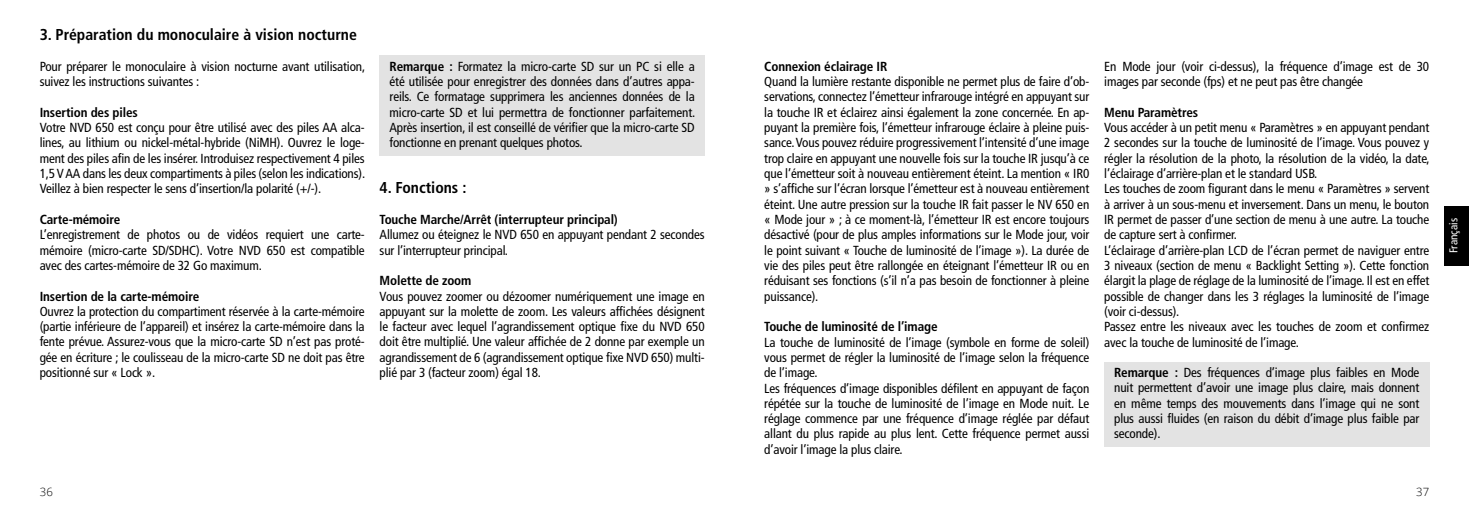
<style>
.page{position:relative;width:1469px;height:521px;background:#fff}
.page>*{position:absolute;margin:0;border:0;box-sizing:border-box;transform-origin:0 0}
.t1{font:700 condensed 15.75px "Frutiger LT Pro";color:#000}
.t2{font:condensed 13.12px/15.4px "Frutiger LT Pro";letter-spacing:-.01em;color:#000;text-align:justify}
.t3{font:700 condensed 13.12px "Frutiger LT Pro";letter-spacing:-.01em;color:#000}
.t4{font:condensed 11.38px "Frutiger LT Pro";color:#fff}
.t5{font:300 11.38px "Open Sans";color:#000}
.s1{font-weight:700}
</style>
<div class="page">
<div style="left:1444px;top:206px;width:24px;height:59px;background:#000"></div>
<div style="left:379px;top:55px;width:325px;height:101px;background:#e3e3e3"></div>
<div style="left:1104px;top:362px;width:325px;height:84px;background:#e3e3e3"></div>
<p class="t1" style="left:40px;top:25px;width:319px">3. Préparation du monoculaire à vision nocturne</p>
<p class="t2" style="left:40px;top:59px;width:327px">Pour préparer le monoculaire à vision nocturne avant utilisation, suivez les instructions suivantes :</p>
<p class="t3" style="left:40px;top:104px;width:100px">Insertion des piles</p>
<p class="t2" style="left:40px;top:120px;width:326px">Votre NVD 650 est conçu pour être utilisé avec des piles AA alca&shy;lines, au lithium ou nickel-métal-hybride (NiMH). Ouvrez le loge&shy;ment des piles afin de les insérer. Introduisez respectivement 4 piles 1,5 V AA dans les deux compartiments à piles (selon les indications).<br>Veillez à bien respecter le sens d’insertion/la polarité (+/-).</p>
<p class="t3" style="left:40px;top:212px;width:82px">Carte-mémoire</p>
<p class="t2" style="left:40px;top:227px;width:326px">L’enregistrement de photos ou de vidéos requiert une carte&shy;mémoire (micro-carte SD/SDHC). Votre NVD 650 est compatible avec des cartes-mémoire de 32 Go maximum.</p>
<p class="t3" style="left:40px;top:288px;width:161px">Insertion de la carte-mémoire</p>
<p class="t2" style="left:40px;top:304px;width:326px">Ouvrez la protection du compartiment réservée à la carte-mémoire (partie inférieure de l’appareil) et insérez la carte-mémoire dans la fente prévue. Assurez-vous que la micro-carte SD n’est pas proté&shy;gée en écriture ; le coulisseau de la micro-carte SD ne doit pas être positionné sur « Lock ».</p>
<p class="t2" style="left:389px;top:59px;width:307px"><span class="s1">Remarque :</span> Formatez la micro-carte SD sur un PC si elle a été utilisée pour enregistrer des données dans d’autres appa&shy;reils. Ce formatage supprimera les anciennes données de la micro-carte SD et lui permettra de fonctionner parfaitement.<br>Après insertion, il est conseillé de vérifier que la micro-carte SD fonctionne en prenant quelques photos.</p>
<p class="t1" style="left:379px;top:178px;width:88px">4. Fonctions :</p>
<p class="t3" style="left:379px;top:212px;width:240px">Touche Marche/Arrêt (interrupteur principal)</p>
<p class="t2" style="left:379px;top:227px;width:326px">Allumez ou éteignez le NVD 650 en appuyant pendant 2 secondes sur l’interrupteur principal.</p>
<p class="t3" style="left:379px;top:273px;width:93px">Molette de zoom</p>
<p class="t2" style="left:379px;top:288px;width:326px">Vous pouvez zoomer ou dézoomer numériquement une image en appuyant sur la molette de zoom. Les valeurs affichées désignent le facteur avec lequel l’agrandissement optique fixe du NVD 650 doit être multiplié. Une valeur affichée de 2 donne par exemple un agrandissement de 6 (agrandissement optique fixe NVD 650) multi&shy;plié par 3 (facteur zoom) égal 18.</p>
<p class="t3" style="left:764px;top:58px;width:125px">Connexion éclairage IR</p>
<p class="t2" style="left:764px;top:74px;width:326px">Quand la lumière restante disponible ne permet plus de faire d’ob&shy;servations, connectez l’émetteur infrarouge intégré en appuyant sur la touche IR et éclairez ainsi également la zone concernée. En ap&shy;puyant la première fois, l’émetteur infrarouge éclaire à pleine puis&shy;sance. Vous pouvez réduire progressivement l’intensité d’une image trop claire en appuyant une nouvelle fois sur la touche IR jusqu’à ce que l’émetteur soit à nouveau entièrement éteint. La mention « IR0 » s’affiche sur l’écran lorsque l’émetteur est à nouveau entièrement éteint. Une autre pression sur la touche IR fait passer le NV 650 en « Mode jour » ; à ce moment-là, l’émetteur IR est encore toujours désactivé (pour de plus amples informations sur le Mode jour, voir le point suivant « Touche de luminosité de l’image »). La durée de vie des piles peut être rallongée en éteignant l’émetteur IR ou en réduisant ses fonctions (s’il n’a pas besoin de fonctionner à pleine puissance).</p>
<p class="t3" style="left:764px;top:319px;width:175px">Touche de luminosité de l’image</p>
<p class="t2" style="left:764px;top:334px;width:326px;text-align:left">La touche de luminosité de l’image (symbole en forme de soleil) vous permet de régler la luminosité de l’image selon la fréquence de l’image.<br>Les fréquences d’image disponibles défilent en appuyant de façon répétée sur la touche de luminosité de l’image en Mode nuit. Le réglage commence par une fréquence d’image réglée par défaut allant du plus rapide au plus lent. Cette fréquence permet aussi d’avoir l’image la plus claire.</p>
<p class="t2" style="left:1104px;top:59px;width:326px">En Mode jour (voir ci-dessus), la fréquence d’image est de 30 images par seconde (fps) et ne peut pas être changée</p>
<p class="t3" style="left:1104px;top:104px;width:95px">Menu Paramètres</p>
<p class="t2" style="left:1104px;top:120px;width:327px;text-align:left">Vous accéder à un petit menu « Paramètres » en appuyant pendant 2 secondes sur la touche de luminosité de l’image. Vous pouvez y régler la résolution de la photo, la résolution de la vidéo, la date, l’éclairage d’arrière-plan et le standard USB.<br>Les touches de zoom figurant dans le menu « Paramètres » servent à arriver à un sous-menu et inversement. Dans un menu, le bouton IR permet de passer d’une section de menu à une autre. La touche de capture sert à confirmer.<br>L’éclairage d’arrière-plan LCD de l’écran permet de naviguer entre 3 niveaux (section de menu « Backlight Setting »). Cette fonction élargit la plage de réglage de la luminosité de l’image. Il est en effet possible de changer dans les 3 réglages la luminosité de l’image (voir ci-dessus).<br>Passez entre les niveaux avec les touches de zoom et confirmez avec la touche de luminosité de l’image.</p>
<p class="t2" style="left:1114px;top:365px;width:307px"><span class="s1">Remarque :</span> Des fréquences d’image plus faibles en Mode nuit permettent d’avoir une image plus claire, mais donnent en même temps des mouvements dans l’image qui ne sont plus aussi fluides (en raison du débit d’image plus faible par seconde).</p>
<p class="t5" style="left:40px;top:484px;width:15px">36</p>
<p class="t5" style="left:1416px;top:484px;width:15px">37</p>
<p class="t4" style="left:1446px;top:253px;width:36px;rotate:-90deg">Français</p>
</div>
